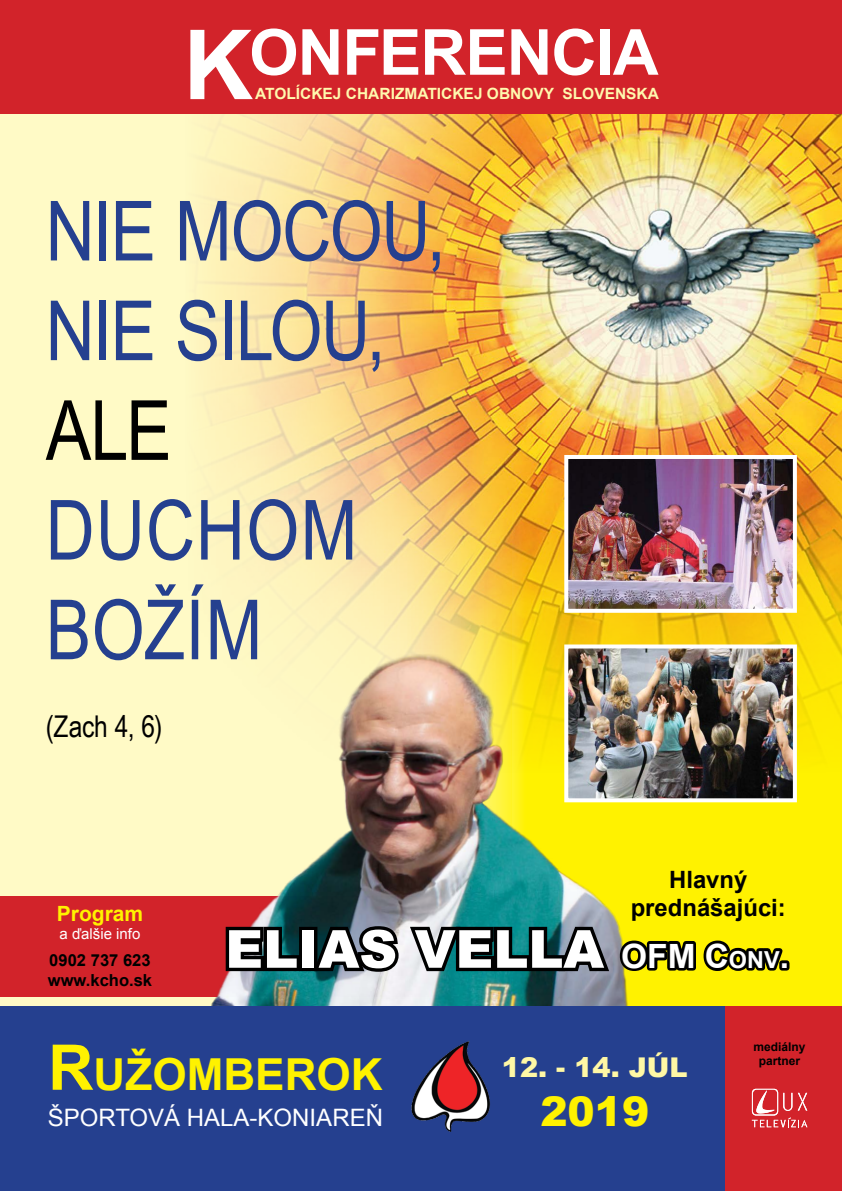
<style>
.page{position:relative;width:842px;height:1191px;background:#fff}
.page>*{position:absolute;margin:0;border:0;box-sizing:border-box;transform-origin:0 0}
.t1{font:83.1px/99.7px "Arial Narrow";letter-spacing:-.015em;color:#25408f}
.t2{font:83.1px/99.7px "Arial Narrow";letter-spacing:.01em;color:#25408f}
.t3{font:83.1px "Arial Narrow";color:#000}
.t4{font:700 63.5px "Arial";letter-spacing:-.015em;color:#fff}
.t5{font:900 52.4px "Arial";color:#fff}
.t6{font:700 44.1px "Arial";color:#fff200}
.t7{font:900 40.8px "Arial";color:#fff200}
.t8{font:30px "Arial Narrow";color:#000}
.t9{font:900 27.2px "Arial";color:#fff8a5}
.t10{font:24px "Arial";color:#fff}
.t11{font:700 23.9px/28.6px "Arial";color:#000;text-align:center}
.t12{font:700 21px "Arial";color:#fff200}
.t13{font:700 16.6px/19.9px "Arial";color:#000}
.t14{font:700 15.5px "Arial";color:#fff9ae}
.t15{font:15px "Arial";color:#fff}
.t16{font:700 12px/14.4px "Arial";color:#000;text-align:center}
.s1{font-size:96.7px}
.s2{font-weight:700;font-size:33.4px}
.s3{font-weight:700;font-size:23.4px}
.s4{font-size:63px}
</style>
<div class="page">
<div style="left:0;top:13px;width:512px;height:997px;background:#fffac6"></div>
<div style="left:384px;top:0;width:458px;height:1014px;background:#fff200"></div>
<img style="left:199px;top:114px;width:643px;height:635px">
<img style="left:562px;top:453px;width:237px;height:162px">
<img style="left:562px;top:642px;width:237px;height:161px">
<div style="left:0;top:895px;width:445px;height:101px;background:#d2232a"></div>
<div style="left:0;top:0;width:842px;height:76px;background:#d2232a"></div>
<div style="left:0;top:13px;width:842px;height:101px;background:#d2232a"></div>
<img style="left:162px;top:649px;width:596px;height:357px">
<svg style="left:222px;top:923px;width:81px;height:51px;background:#27272a"></svg>
<div style="left:299px;top:926px;width:18px;height:45px;border:7px solid #000"></div>
<svg style="left:309px;top:903px;width:479px;height:79px"></svg>
<div style="left:779px;top:960px;width:10px;height:10px;border:6px solid #000"></div>
<div style="left:0;top:1006px;width:727px;height:185px;background:#25408f"></div>
<div style="left:725px;top:1006px;width:117px;height:185px;background:#d2232a"></div>
<img style="left:411px;top:1041px;width:79px;height:90px">
<svg style="left:752px;top:1088px;width:55px;height:39px"></svg>
<h2 class="t4" style="left:183px;top:10px;width:477px"><span class="s1">K</span>ONFERENCIA</h2>
<p class="t14" style="left:255px;top:83px;width:57px">ato lícke</p>
<p class="t14" style="left:333px;top:83px;width:327px">j CHARIZMATICKEJ OBNOVY SLOVENSKA</p>
<h1 class="t1" style="left:46px;top:178px;width:401px">NIE MOCOU,<br>NIE SILOU,</h1>
<h1 class="t3" style="left:46px;top:369px;width:127px">ALE</h1>
<h1 class="t2" style="left:46px;top:477px;width:313px">DUCHOM<br>BOŽÍM</h1>
<h3 class="t8" style="left:46px;top:704px;width:118px">(ZACH 4, 6)</h3>
<h3 class="t12" style="left:57px;top:900px;width:88px">Program</h3>
<p class="t15" style="left:60px;top:924px;width:82px">a ďalšie info</p>
<p class="t13" style="left:48px;top:951px;width:106px">0902 737 623 www.kcho.sk</p>
<h3 class="t11" style="left:631px;top:865px;width:157px">Hlavný prednášajúci:</h3>
<h3 class="t5" style="left:225px;top:911px;width:565px">ELIAS VELLA <span class="s2">OFM C</span><span class="s3">ONV</span><span class="s2">.</span></h3>
<h3 class="t6" style="left:48px;top:1044px;width:336px"><span class="s4">R</span>UŽOMBEROK</h3>
<h3 class="t10" style="left:48px;top:1101px;width:337px">ŠPORTOVÁ HALA-KONIAREŇ</h3>
<h3 class="t9" style="left:502px;top:1047px;width:187px">12. - 14. JÚL</h3>
<h3 class="t7" style="left:540px;top:1081px;width:110px">2019</h3>
<p class="t16" style="left:754px;top:1039px;width:54px">mediálny partner</p>
</div>
